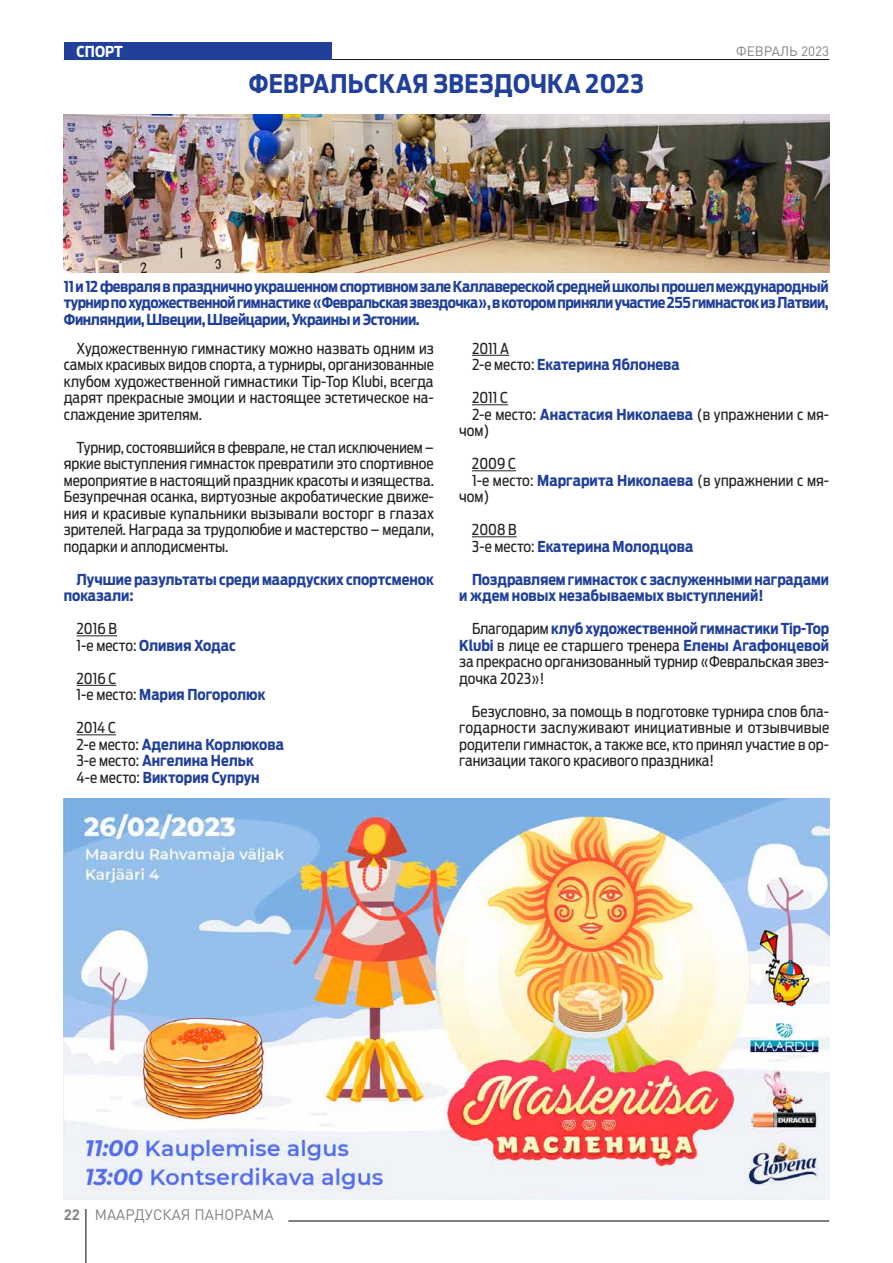
<style>
.page{position:relative;width:893px;height:1263px;background:#fff}
.page>*{position:absolute;margin:0;border:0;box-sizing:border-box;transform-origin:0 0}
.t1{font:700 25.5px "Ford Antenna Cond";letter-spacing:.01em;color:#21409a}
.t2{font:15px/16.5px "Ford Antenna Cond";color:#222223;text-align:justify}
.t3{font:700 15px/16.5px "Ford Antenna Cond";letter-spacing:-.005em;color:#21409a}
.t4{font:15px "DIN Pro";color:#808285}
.t5{font:700 15px "Ford Antenna Cond";color:#fff}
.t6{font:13.5px "DIN Pro";color:#808285}
.s1{font-weight:700;color:#21409a}
.s2{font-weight:400;color:#222223}
.s3{font-weight:700}
</style>
<div class="page">
<hr style="left:288px;top:1221px;width:541px;height:1px;background:#000">
<hr style="left:86px;top:1209px;width:1px;height:54px;background:#000">
<hr style="left:64px;top:59px;width:765px;height:1px;background:#1c180b">
<div style="left:64px;top:43px;width:268px;height:17px;background:#21409a"></div>
<hr style="left:77px;top:635px;width:40px;height:1px;background:#222223">
<hr style="left:77px;top:685px;width:39px;height:1px;background:#222223">
<hr style="left:77px;top:734px;width:39px;height:1px;background:#222223">
<hr style="left:472px;top:355px;width:37px;height:1px;background:#222223">
<hr style="left:472px;top:404px;width:36px;height:1px;background:#222223">
<hr style="left:472px;top:470px;width:44px;height:1px;background:#222223">
<hr style="left:472px;top:536px;width:45px;height:1px;background:#222223">
<img style="left:64px;top:114px;width:765px;height:158px">
<img style="left:64px;top:799px;width:765px;height:400px">
<p class="t5" style="left:76px;top:38px;width:48px">СПОРТ</p>
<h1 class="t1" style="left:249px;top:61px;width:397px">ФЕВРАЛЬСКАЯ ЗВЕЗДОЧКА 2023</h1>
<p class="t6" style="left:736px;top:42px;width:94px">ФЕВРАЛЬ 2023</p>
<p class="t3" style="left:64px;top:276px;width:766px;text-align:justify">11 и 12 февраля в празднично украшенном спортивном зале Каллавереской средней школы прошел международный турнир по художественной гимнастике «Февральская звездочка», в котором приняли участие 255 гимнасток из Латвии, Финляндии, Швеции, Швейцарии, Украины и Эстонии.</p>
<p class="t2" style="left:64px;top:338px;width:372px;text-indent:13px">Художественную гимнастику можно назвать одним из самых красивых видов спорта, а турниры, организованные клубом художественной гимнастики Tip-Top Klubi, всегда дарят прекрасные эмоции и настоящее эстетическое на&shy;слаждение зрителям.</p>
<p class="t2" style="left:64px;top:437px;width:372px;text-indent:13px">Турнир, состоявшийся в феврале, не стал исключением – яркие выступления гимнасток превратили это спортивное мероприятие в настоящий праздник красоты и изящества.<br>Безупречная осанка, виртуозные акробатические движе&shy;ния и красивые купальники вызывали восторг в глазах зрителей. Награда за трудолюбие и мастерство – медали, подарки и аплодисменты.</p>
<p class="t3" style="left:64px;top:569px;width:371px;text-indent:13px">Лучшие разультаты среди маардуских спортсменок показали:</p>
<p class="t2" style="left:77px;top:619px;width:161px">2016 B<br>1-е место: <span class="s1">Оливия Ходас</span></p>
<p class="t2" style="left:77px;top:668px;width:190px">2016 С<br>1-е место: <span class="s1">Мария Погоролюк</span></p>
<p class="t3" style="left:77px;top:718px;width:209px"><span class="s2">2014 С<br>2-е место:</span> Аделина Корлюкова<br><span class="s2">3-е место:</span> Ангелина Нельк<br><span class="s2">4-е место:</span> Виктория Супрун</p>
<p class="t3" style="left:472px;top:338px;width:209px"><span class="s2">2011 A<br>2-е место:</span> Екатерина Яблонева</p>
<p class="t2" style="left:472px;top:388px;width:38px">2011 С</p>
<p class="t2" style="left:472px;top:404px;width:359px">2-е место: <span class="s1">Анастасия Николаева</span> (в упражнении с мя-</p>
<p class="t2" style="left:459px;top:421px;width:32px">чом)</p>
<p class="t2" style="left:472px;top:454px;width:45px">2009 С</p>
<p class="t2" style="left:472px;top:470px;width:359px">1-е место: <span class="s1">Маргарита Николаева</span> (в упражнении с мя-</p>
<p class="t2" style="left:459px;top:487px;width:32px">чом)</p>
<p class="t3" style="left:472px;top:520px;width:223px"><span class="s2">2008 B<br>3-е место:</span> Екатерина Молодцова</p>
<p class="t3" style="left:459px;top:569px;width:371px;text-indent:13px">Поздравляем гимнасток с заслуженными наградами и ждем новых незабываемых выступлений!</p>
<p class="t2" style="left:459px;top:619px;width:371px;text-indent:13px">Благодарим <span class="s1">клуб художественной гимнастики Tip-Top Klubi</span> в лице ее старшего тренера <span class="s1">Елены Агафонцевой </span>за прекрасно организованный турнир «Февральская звез&shy;дочка 2023»!</p>
<p class="t2" style="left:459px;top:701px;width:372px;text-indent:13px">Безусловно, за помощь в подготовке турнира слов бла&shy;годарности заслуживают инициативные и отзывчивые родители гимнасток, а также все, кто принял участие в ор&shy;ганизации такого красивого праздника!</p>
<p class="t4" style="left:64px;top:1205px;width:211px"><span class="s3">22</span> МААРДУСКАЯ ПАНОРАМА</p>
</div>
